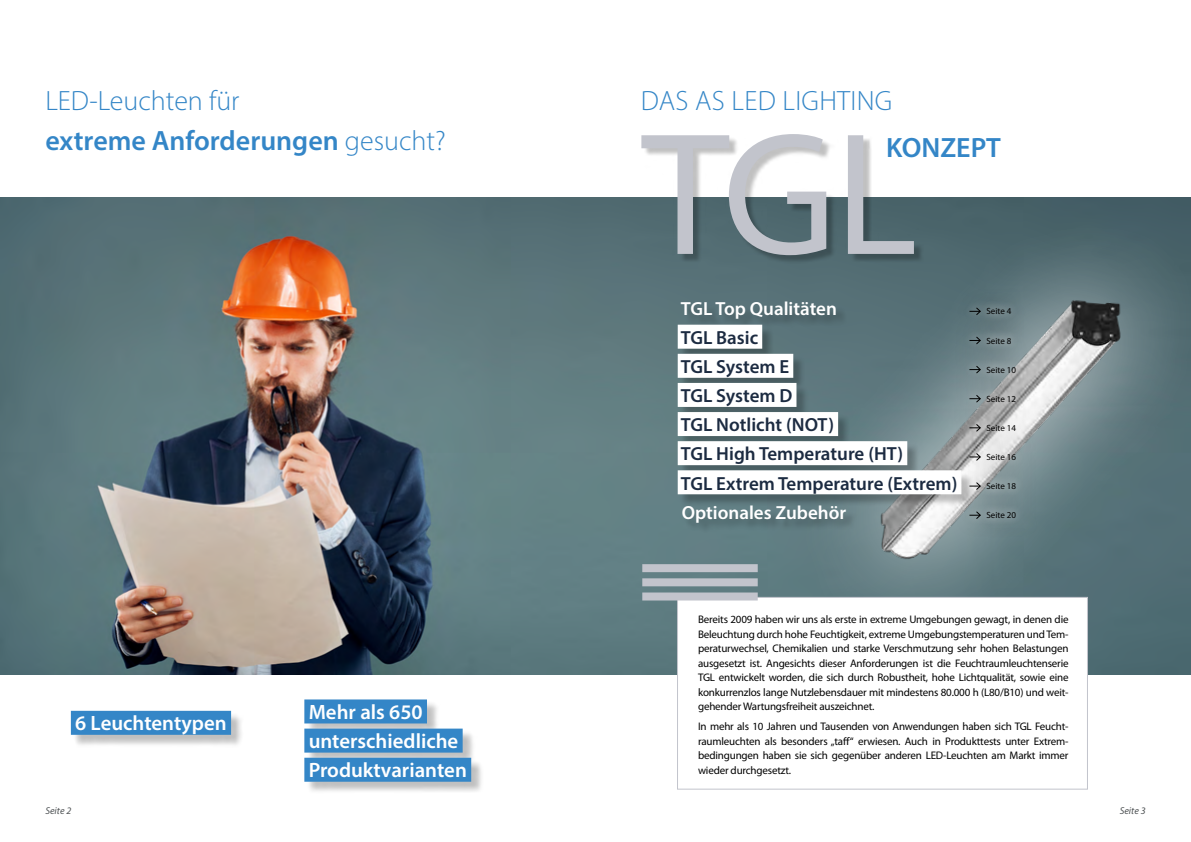
<style>
.page{position:relative;width:1191px;height:842px;background:#fff}
.page>*{position:absolute;margin:0;border:0;box-sizing:border-box;transform-origin:0 0}
.t1{font:176px "Myriad Pro";color:#c2c4cc}
.t2{font:300 28px/40.3px "Myriad Pro";color:#3486c7}
.t3{font:600 28px "Myriad Pro";color:#3486c7}
.t4{font:600 20.8px/29.1px "Myriad Pro";color:#fff}
.t5{font:600 19px/29.1px "Myriad Pro";color:#1c2b41}
.t6{font:600 19px "Myriad Pro";color:#fff}
.t7{font:11px/14.5px "Myriad Pro";letter-spacing:-.015em;color:#000;text-align:justify}
.t8{font:italic 10px "Myriad Pro";color:#505456}
.t9{font:9px "Myriad Pro";color:#000}
.s1{font-weight:600}
</style>
<div class="page">
<img style="left:0;top:197px;width:1191px;height:477px">
<div style="left:643px;top:137px;width:280px;height:127px;background:#000;opacity:.25"></div>
<div style="left:677px;top:597px;width:411px;height:193px;background:#fff;border:1px solid #c2c4cc"></div>
<div style="left:642px;top:592px;width:115px;height:8px;background:#c2c4cc"></div>
<div style="left:642px;top:578px;width:115px;height:8px;background:#c2c4cc"></div>
<div style="left:642px;top:564px;width:115px;height:8px;background:#c2c4cc"></div>
<svg style="left:782px;top:204px;width:409px;height:449px"></svg>
<img style="left:854px;top:268px;width:307px;height:328px">
<div style="left:679px;top:303px;width:294px;height:231px;background:#000;opacity:.25"></div>
<div style="left:677px;top:325px;width:85px;height:24px;background:#fff"></div>
<div style="left:677px;top:354px;width:116px;height:24px;background:#fff"></div>
<div style="left:677px;top:383px;width:119px;height:24px;background:#fff"></div>
<div style="left:677px;top:412px;width:161px;height:24px;background:#fff"></div>
<div style="left:677px;top:441px;width:230px;height:24px;background:#fff"></div>
<div style="left:677px;top:470px;width:284px;height:24px;background:#fff"></div>
<div style="left:73px;top:712px;width:171px;height:35px;background:#000;opacity:.25"></div>
<div style="left:71px;top:711px;width:160px;height:24px;background:#3486c7"></div>
<div style="left:306px;top:701px;width:178px;height:93px;background:#000;opacity:.25"></div>
<div style="left:304px;top:699px;width:123px;height:24px;background:#3486c7"></div>
<div style="left:304px;top:729px;width:158px;height:24px;background:#3486c7"></div>
<div style="left:304px;top:758px;width:167px;height:24px;background:#3486c7"></div>
<svg style="left:952px;top:287px;width:84px;height:253px;background:#8e9c9f"></svg>
<svg style="left:969px;top:307px;width:12px;height:9px"></svg>
<svg style="left:969px;top:336px;width:12px;height:9px"></svg>
<svg style="left:969px;top:365px;width:12px;height:9px"></svg>
<svg style="left:969px;top:394px;width:12px;height:9px"></svg>
<svg style="left:969px;top:423px;width:12px;height:9px"></svg>
<svg style="left:969px;top:452px;width:12px;height:9px"></svg>
<svg style="left:969px;top:481px;width:12px;height:10px"></svg>
<svg style="left:969px;top:511px;width:12px;height:9px"></svg>
<h2 class="t2" style="left:45px;top:80px;width:402px">LED-Leuchten für<br><span class="s1">extreme Anforderungen</span> gesucht?</h2>
<h3 class="t4" style="left:75px;top:708px;width:153px">6 Leuchtentypen</h3>
<h3 class="t4" style="left:309px;top:697px;width:160px">Mehr als 650 unterschiedliche<br>Produktvarianten</h3>
<h2 class="t2" style="left:641px;top:80px;width:253px">DAS AS LED LIGHTING</h2>
<h1 class="t1" style="left:641px;top:86px;width:277px">TGL</h1>
<h2 class="t3" style="left:886px;top:130px;width:116px">KONZEPT</h2>
<h3 class="t6" style="left:681px;top:296px;width:158px">TGL Top Qualitäten</h3>
<h3 class="t5" style="left:681px;top:322px;width:278px">TGL Basic<br>TGL System E<br>TGL System D<br>TGL Notlicht (NOT)<br>TGL High Temperature (HT)<br>TGL Extrem Temperature (Extrem)</h3>
<h3 class="t6" style="left:681px;top:500px;width:166px">Optionales Zubehör</h3>
<p class="t9" style="left:986px;top:306px;width:27px">Seite 4</p>
<p class="t9" style="left:986px;top:335px;width:27px">Seite 8</p>
<p class="t9" style="left:986px;top:364px;width:31px">Seite 10</p>
<p class="t9" style="left:986px;top:393px;width:31px">Seite 12</p>
<p class="t9" style="left:986px;top:422px;width:31px">Seite 14</p>
<p class="t9" style="left:986px;top:451px;width:31px">Seite 16</p>
<p class="t9" style="left:986px;top:481px;width:31px">Seite 18</p>
<p class="t9" style="left:986px;top:510px;width:31px">Seite 20</p>
<p class="t7" style="left:698px;top:612px;width:372px">Bereits 2009 haben wir uns als erste in extreme Umgebungen gewagt, in denen die Beleuchtung durch hohe Feuchtigkeit, extreme Umgebungstemperaturen und Tem&shy;peraturwechsel, Chemikalien und starke Verschmutzung sehr hohen Belastungen ausgesetzt ist. Angesichts dieser Anforderungen ist die Feuchtraumleuchtenserie TGL entwickelt worden, die sich durch Robustheit, hohe Lichtqualität, sowie eine konkurrenzlos lange Nutzlebensdauer mit mindestens 80.000 h (L80/B10) und weit&shy;gehender Wartungsfreiheit auszeichnet.</p>
<p class="t7" style="left:698px;top:719px;width:372px">In mehr als 10 Jahren und Tausenden von Anwendungen haben sich TGL Feucht&shy;raumleuchten als besonders „taff“ erwiesen. Auch in Produkttests unter Extrem&shy;bedingungen haben sie sich gegenüber anderen LED-Leuchten am Markt immer wieder durchgesetzt.</p>
<p class="t8" style="left:45px;top:804px;width:27px">Seite 2</p>
<p class="t8" style="left:1119px;top:804px;width:27px">Seite 3</p>
</div>
